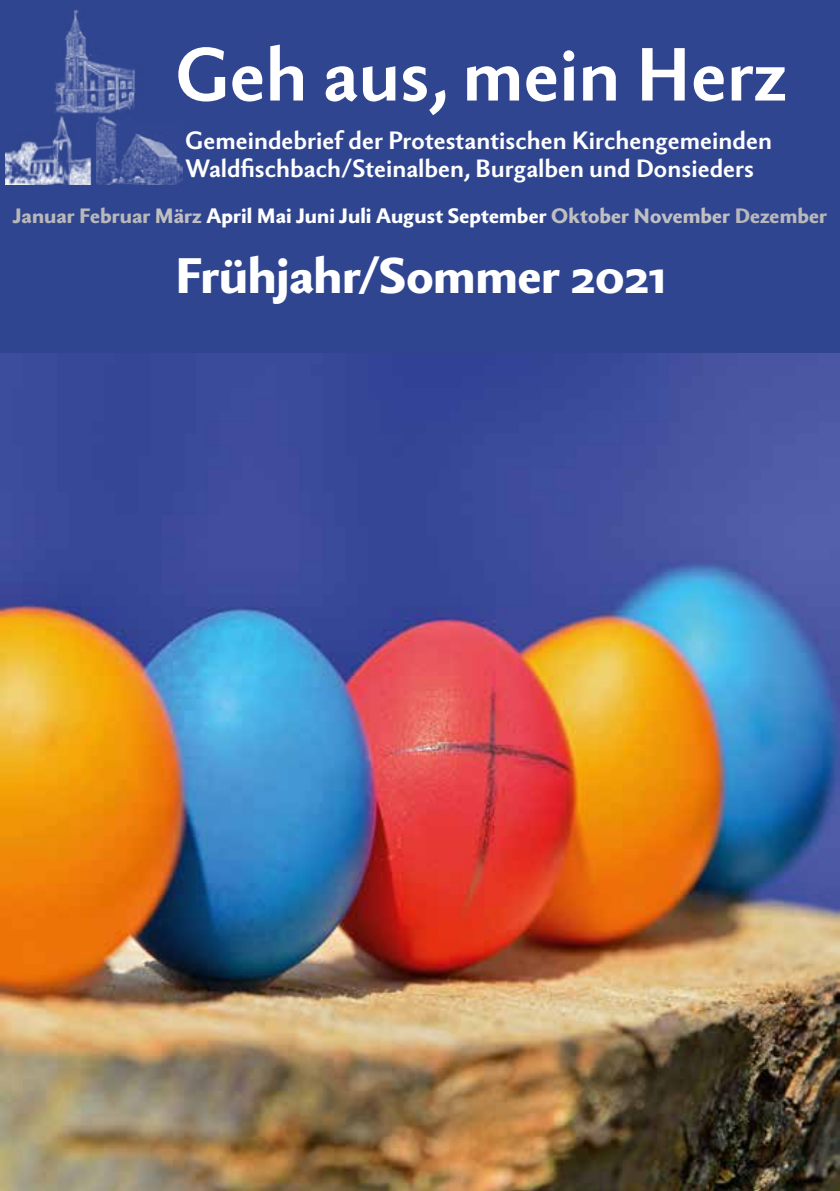
<style>
.page{position:relative;width:840px;height:1191px;background:#fff}
.page>*{position:absolute;margin:0;border:0;box-sizing:border-box;transform-origin:0 0}
.t1{font:700 72px "Berling Nova Sans Pro";color:#fff}
.t2{font:800 48px "Berling Nova Sans Pro";letter-spacing:-.005em;color:#fff}
.t3{font:700 24px/28.8px "Berling Nova Sans Pro";color:#fff}
.t4{font:800 20px "Berling Nova Sans Pro";letter-spacing:.005em;color:#fff}
.s1{color:#b9b8b8}
.s2{color:#c1c0c0}
</style>
<div class="page">
<div style="left:0;top:0;width:839px;height:353px;background:#304590"></div>
<img style="left:6px;top:6px;width:177px;height:178px">
<img style="left:0;top:353px;width:839px;height:838px">
<h1 class="t1" style="left:175px;top:22px;width:613px">Geh aus, mein Herz</h1>
<p class="t3" style="left:185px;top:124px;width:588px">Gemeindebrief der Protestantischen Kirchengemeinden<br>Waldfischbach/Steinalben, Burgalben und Donsieders</p>
<p class="t4" style="left:13px;top:201px;width:814px"><span class="s1">Januar Februar</span> <span class="s2">März</span> April Mai Juni Juli August September <span class="s2">Oktober November</span> <span class="s1">Dezember</span></p>
<h2 class="t2" style="left:175px;top:241px;width:492px">Frühjahr/Sommer 2021</h2>
</div>
